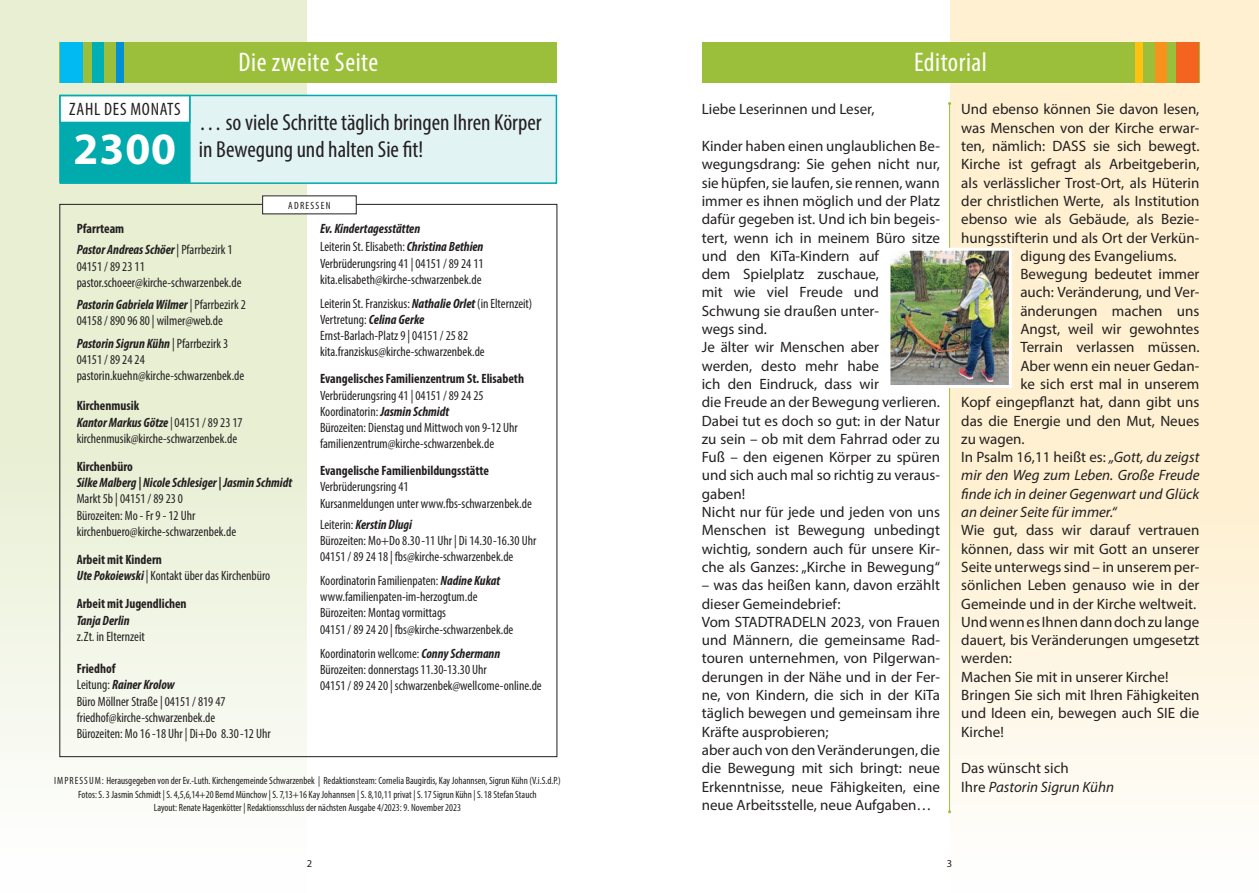
<style>
.page{position:relative;width:1259px;height:893px;background:#fff}
.page>*{position:absolute;margin:0;border:0;box-sizing:border-box;transform-origin:0 0}
.t1{font:700 45px "Myriad Pro";color:#fff}
.t2{font:condensed 27px "Myriad Pro";letter-spacing:.02em;color:#fff}
.t3{font:condensed 23.25px/27px "Myriad Pro";color:#231f20}
.t4{font:condensed 18px "Myriad Pro";letter-spacing:.04em;color:#231f20}
.t5{font:15px/18.3px "Myriad Pro";color:#231f20}
.t6{font:italic 15px "Myriad Pro";color:#231f20}
.t7{font:condensed 13.5px/16.2px "Myriad Pro";color:#231f20}
.t8{font:italic 700 condensed 13.5px/21px "Myriad Pro";color:#231f20}
.t9{font:700 condensed 13.5px "Myriad Pro";color:#231f20}
.t10{font:condensed 10.5px/13.5px "Myriad Pro";color:#231f20;text-align:center}
.t11{font:condensed 10.5px "Myriad Pro";letter-spacing:.12em;color:#231f20}
.t12{font:10.5px "Myriad Pro";color:#231f20}
.s1{font-style:normal}
.s2{font-weight:400;font-style:normal}
.s3{font-weight:700;font-style:italic}
.s4{font-weight:700}
.s5{font-style:italic}
</style>
<div class="page">
<div style="left:0;top:0;width:307px;height:893px;background:linear-gradient(to bottom,#e0eac6,#f9faf5)"></div>
<div style="left:950px;top:0;width:309px;height:893px;background:linear-gradient(to bottom,#fdecc3,#fefaf1)"></div>
<div style="left:60px;top:43px;width:497px;height:40px;background:#9cbf3b"></div>
<div style="left:702px;top:43px;width:497px;height:40px;background:#9cbf3b"></div>
<div style="left:60px;top:43px;width:22px;height:40px;background:#00baf1"></div>
<div style="left:92px;top:43px;width:12px;height:40px;background:#00afb3"></div>
<div style="left:116px;top:43px;width:7px;height:40px;background:#0090d3"></div>
<div style="left:1176px;top:43px;width:23px;height:40px;background:#f36421"></div>
<div style="left:1155px;top:43px;width:12px;height:40px;background:#f7931d"></div>
<div style="left:1135px;top:43px;width:8px;height:40px;background:#fec210"></div>
<div style="left:60px;top:95px;width:497px;height:89px;background:#e2f3f4;border:2px solid #00aaad"></div>
<hr style="left:949px;top:104px;width:1px;height:708px;background:#9cbf3b">
<div style="left:59px;top:95px;width:131px;height:88px;background:#00aaad;border:2px solid #00aaad"></div>
<div style="left:59px;top:95px;width:131px;height:28px;background:#fff;border:2px solid #00aaad"></div>
<img style="left:891px;top:252px;width:117px;height:132px">
<div style="left:887px;top:248px;width:125px;height:140px;border:3px solid #fff"></div>
<div style="left:263px;top:196px;width:93px;height:18px;background:#fff"></div>
<h2 class="t2" style="left:238px;top:46px;width:141px">Die zweite Seite</h2>
<h2 class="t2" style="left:914px;top:46px;width:74px">Editorial</h2>
<p class="t4" style="left:69px;top:98px;width:113px">ZAHL DES MONATS</p>
<h1 class="t1" style="left:74px;top:120px;width:104px">2300</h1>
<h3 class="t3" style="left:199px;top:109px;width:344px">… so viele Schritte täglich bringen Ihren Körper in Bewegung und halten Sie fit!</h3>
<p class="t11" style="left:288px;top:199px;width:44px">ADRESSEN</p>
<p class="t8" style="left:77px;top:218px;width:157px"><span class="s1">Pfarrteam<br></span>Pastor Andreas Schöer <span class="s2">| Pfarrbezirk 1</span></p>
<p class="t7" style="left:77px;top:258px;width:166px">04151 / 89 23 11 pastor.schoeer@kirche-schwarzenbek.de</p>
<p class="t7" style="left:77px;top:297px;width:171px"><span class="s3">Pastorin Gabriela Wilmer</span> | Pfarrbezirk 2<br>04158 / 890 96 80 | wilmer@web.de</p>
<p class="t7" style="left:77px;top:335px;width:169px"><span class="s3">Pastorin Sigrun Kühn</span> | Pfarrbezirk 3<br>04151 / 89 24 24 pastorin.kuehn@kirche-schwarzenbek.de</p>
<p class="t7" style="left:77px;top:398px;width:167px"><span class="s4">Kirchenmusik<br></span><span class="s3">Kantor Markus Götze</span> <span class="s5">|</span> 04151 / 89 23 17 kirchenmusik@kirche-schwarzenbek.de</p>
<p class="t9" style="left:77px;top:458px;width:58px">Kirchenbüro</p>
<p class="t8" style="left:77px;top:472px;width:217px">Silke Malberg | Nicole Schlesiger | Jasmin Schmidt</p>
<p class="t7" style="left:77px;top:491px;width:161px">Markt 5b | 04151 / 89 23 0<br>Bürozeiten: Mo - Fr 9 - 12 Uhr kirchenbuero@kirche-schwarzenbek.de</p>
<p class="t7" style="left:77px;top:551px;width:195px"><span class="s4">Arbeit mit Kindern<br></span><span class="s3">Ute Pokoiewski</span> | Kontakt über das Kirchenbüro</p>
<p class="t9" style="left:77px;top:595px;width:111px">Arbeit mit Jugendlichen</p>
<p class="t8" style="left:77px;top:609px;width:54px">Tanja Derlin</p>
<p class="t7" style="left:77px;top:628px;width:70px">z.Zt. in Elternzeit</p>
<p class="t7" style="left:77px;top:660px;width:195px"><span class="s4">Friedhof<br></span>Leitung: <span class="s3">Rainer Krolow<br></span>Büro Möllner Straße | 04151 / 819 47 friedhof@kirche-schwarzenbek.de<br>Bürozeiten: Mo 16 -18 Uhr | Di+Do 8.30-12 Uhr</p>
<p class="t8" style="left:320px;top:220px;width:165px;line-height:18px">Ev. Kindertagesstätten<br><span class="s2">Leiterin St. Elisabeth:</span> Christina Bethien</p>
<p class="t7" style="left:320px;top:255px;width:165px">Verbrüderungsring 41 | 04151 / 89 24 11 kita.elisabeth@kirche-schwarzenbek.de</p>
<p class="t7" style="left:320px;top:295px;width:214px">Leiterin St. Franziskus: <span class="s3">Nathalie Orlet</span> (in Elternzeit)<br>Vertretung: <span class="s3">Celina Gerke<br></span>Ernst-Barlach-Platz 9 | 04151 / 25 82 kita.franziskus@kirche-schwarzenbek.de</p>
<p class="t9" style="left:320px;top:370px;width:205px">Evangelisches Familienzentrum St. Elisabeth</p>
<p class="t7" style="left:320px;top:387px;width:199px">Verbrüderungsring 41 | 04151 / 89 24 25<br>Koordinatorin: <span class="s3">Jasmin Schmidt<br></span>Bürozeiten: Dienstag und Mittwoch von 9-12 Uhr familienzentrum@kirche-schwarzenbek.de</p>
<p class="t9" style="left:320px;top:462px;width:170px">Evangelische Familienbildungsstätte</p>
<p class="t7" style="left:320px;top:479px;width:213px">Verbrüderungsring 41<br>Kursanmeldungen unter www.fbs-schwarzenbek.de</p>
<p class="t7" style="left:320px;top:516px;width:218px">Leiterin: <span class="s3">Kerstin Dlugi<br></span>Bürozeiten: Mo+Do 8.30-11 Uhr | Di 14.30-16.30 Uhr<br>04151 / 89 24 18 | fbs@kirche-schwarzenbek.de</p>
<p class="t7" style="left:320px;top:572px;width:195px">Koordinatorin Familienpaten: <span class="s3">Nadine Kukat </span>www.familienpaten-im-herzogtum.de Bürozeiten: Montag vormittags<br>04151 / 89 24 20 | fbs@kirche-schwarzenbek.de</p>
<p class="t7" style="left:320px;top:645px;width:223px">Koordinatorin wellcome: <span class="s3">Conny Schermann<br></span>Bürozeiten: donnerstags 11.30-13.30 Uhr<br>04151 / 89 24 20 | schwarzenbek@wellcome-online.de</p>
<p class="t10" style="left:54px;top:774px;width:508px">IMPRESSUM: Herausgegeben von der Ev.-Luth. Kirchengemeinde Schwarzenbek | Redaktionsteam: Cornelia Baugirdis, Kay Johannsen, Sigrun Kühn (V.i.S.d.P.)<br>Fotos: S. 3 Jasmin Schmidt | S. 4,5,6,14+20 Bernd Münchow | S. 7,13+16 Kay Johannsen | S. 8,10,11 privat | S. 17 Sigrun Kühn | S. 18 Stefan Stauch<br>Layout: Renate Hagenkötter | Redaktionsschluss der nächsten Ausgabe 4/2023: 9. November 2023</p>
<p class="t5" style="left:702px;top:100px;width:174px">Liebe Leserinnen und Leser,</p>
<p class="t5" style="left:702px;top:137px;width:240px">Kinder haben einen unglaublichen Be&shy;wegungsdrang: Sie gehen nicht nur, sie hüpfen, sie laufen, sie rennen, wann immer es ihnen möglich und der Platz dafür gegeben ist. Und ich bin begeis&shy;tert, wenn ich in meinem Büro sitze und den KiTa-Kindern auf<br>dem Spielplatz zuschaue,<br>mit wie viel Freude und<br>Schwung sie draußen unter-<br>wegs sind.<br>Je älter wir Menschen aber<br>werden, desto mehr habe<br>ich den Eindruck, dass wir<br>die Freude an der Bewegung verlieren.<br>Dabei tut es doch so gut: in der Natur zu sein – ob mit dem Fahrrad oder zu<br>Fuß – den eigenen Körper zu spüren und sich auch mal so richtig zu veraus&shy;gaben!<br>Nicht nur für jede und jeden von uns<br>Menschen ist Bewegung unbedingt wichtig, sondern auch für unsere Kir&shy;che als Ganzes: „Kirche in Bewegung“</p>
<p class="t5" style="left:702px;top:576px;width:240px">– was das heißen kann, davon erzählt dieser Gemeindebrief:<br>Vom STADTRADELN 2023, von Frauen und Männern, die gemeinsame Rad&shy;touren unternehmen, von Pilgerwan&shy;derungen in der Nähe und in der Fer&shy;ne, von Kindern, die sich in der KiTa täglich bewegen und gemeinsam ihre Kräfte ausprobieren;<br>aber auch von den Veränderungen, die die Bewegung mit sich bringt: neue Erkenntnisse, neue Fähigkeiten, eine neue Arbeitsstelle, neue Aufgaben…</p>
<p class="t5" style="left:961px;top:100px;width:240px">Und ebenso können Sie davon lesen,</p>
<p class="t5" style="left:961px;top:118px;width:240px">was Menschen von der Kirche erwar-</p>
<p class="t5" style="left:961px;top:137px;width:240px">ten, nämlich: DASS sie sich bewegt.</p>
<p class="t5" style="left:961px;top:155px;width:240px">Kirche ist gefragt als Arbeitgeberin,</p>
<p class="t5" style="left:961px;top:173px;width:240px">als verlässlicher Trost-Ort, als Hüterin</p>
<p class="t5" style="left:961px;top:191px;width:240px">der christlichen Werte, als Institution</p>
<p class="t5" style="left:961px;top:210px;width:240px">ebenso wie als Gebäude, als Bezie-</p>
<p class="t5" style="left:961px;top:228px;width:240px">hungsstifterin und als Ort der Verkün-</p>
<p class="t5" style="left:1020px;top:246px;width:158px">digung des Evangeliums.</p>
<p class="t5" style="left:1020px;top:265px;width:181px">Bewegung bedeutet immer</p>
<p class="t5" style="left:1020px;top:283px;width:181px">auch: Veränderung, und Ver-</p>
<p class="t5" style="left:1020px;top:301px;width:181px">änderungen machen uns</p>
<p class="t5" style="left:1020px;top:320px;width:181px">Angst, weil wir gewohntes</p>
<p class="t5" style="left:1020px;top:338px;width:181px">Terrain verlassen müssen.</p>
<p class="t5" style="left:1020px;top:356px;width:181px">Aber wenn ein neuer Gedan-</p>
<p class="t5" style="left:1020px;top:374px;width:181px">ke sich erst mal in unserem</p>
<p class="t5" style="left:961px;top:393px;width:240px">Kopf eingepflanzt hat, dann gibt uns</p>
<p class="t5" style="left:961px;top:411px;width:240px">das die Energie und den Mut, Neues</p>
<p class="t5" style="left:961px;top:429px;width:65px">zu wagen.</p>
<p class="t5" style="left:961px;top:448px;width:240px">In Psalm 16,11 heißt es: <span class="s5">„Gott, du zeigst</span></p>
<p class="t6" style="left:961px;top:466px;width:240px">mir den Weg zum Leben. Große Freude</p>
<p class="t6" style="left:961px;top:484px;width:240px">finde ich in deiner Gegenwart und Glück</p>
<p class="t6" style="left:961px;top:503px;width:157px">an deiner Seite für immer.“</p>
<p class="t5" style="left:961px;top:521px;width:240px">Wie gut, dass wir darauf vertrauen können, dass wir mit Gott an unserer<br>Seite unterwegs sind – in unserem per&shy;sönlichen Leben genauso wie in der<br>Gemeinde und in der Kirche weltweit.<br>Und wenn es Ihnen dann doch zu lange dauert, bis Veränderungen umgesetzt werden:<br>Machen Sie mit in unserer Kirche!<br>Bringen Sie sich mit Ihren Fähigkeiten und Ideen ein, bewegen auch SIE die<br>Kirche!</p>
<p class="t5" style="left:961px;top:759px;width:154px">Das wünscht sich<br>Ihre <span class="s5">Pastorin Sigrun Kühn</span></p>
<p class="t12" style="left:307px;top:857px;width:7px">2</p>
<p class="t12" style="left:947px;top:857px;width:7px">3</p>
</div>
